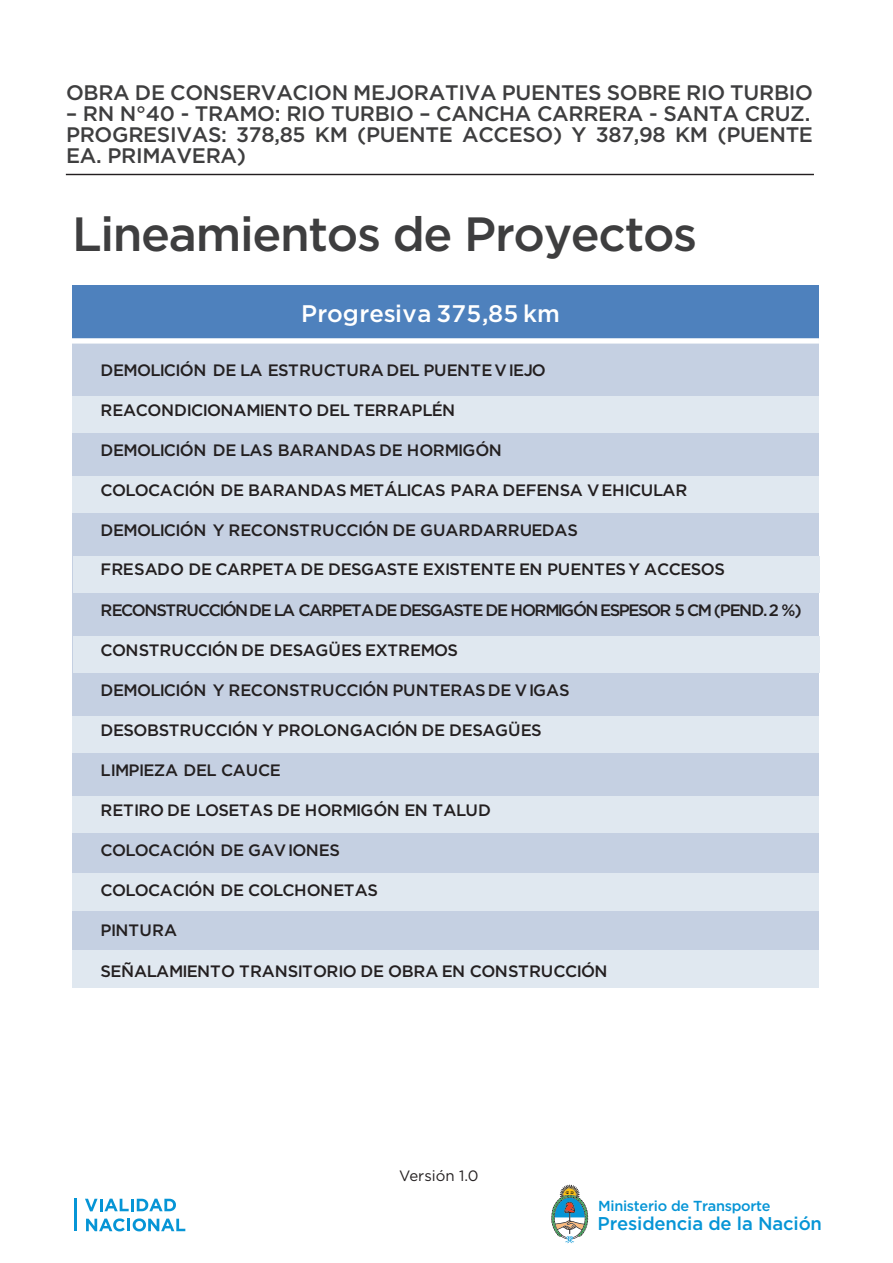
<style>
.page{position:relative;width:893px;height:1263px;background:#fff}
.page>*{position:absolute;margin:0;border:0;box-sizing:border-box;transform-origin:0 0}
.t1{font:500 48px "Gotham";letter-spacing:-.03em;color:#3e3e3f}
.t2{font:500 24px "Gotham";letter-spacing:.02em;color:#fff}
.t3{font:500 21px/21px "Gotham";letter-spacing:-.015em;color:#3e3e3f}
.t4{font:500 18.45px "Gotham";letter-spacing:-.01em;color:#0695d6}
.t5{font:500 16.5px "Gotham";letter-spacing:-.03em;color:#231f20}
.t6{font:500 16.5px "Gotham";letter-spacing:-.09em;color:#231f20}
.t7{font:500 16.5px "Gotham";letter-spacing:.005em;color:#231f20}
.t8{font:15px "Gotham";color:#231f20}
.t9{font:500 14.55px "Gotham";letter-spacing:-.02em;color:#0695d6}
</style>
<div class="page">
<svg style="left:85px;top:1198px;width:91px;height:13px"></svg>
<svg style="left:86px;top:1218px;width:99px;height:13px"></svg>
<hr style="left:74px;top:1198px;width:3px;height:33px;background:#0695d6">
<svg style="left:551px;top:1185px;width:37px;height:58px"></svg>
<div style="left:72px;top:285px;width:747px;height:56px;background:#4e81bd"></div>
<div style="left:72px;top:341px;width:747px;height:647px;background:#c5d0e2"></div>
<div style="left:71px;top:338px;width:748px;height:6px;background:#fff"></div>
<div style="left:72px;top:396px;width:747px;height:36px;background:#e0e8f0"></div>
<div style="left:72px;top:476px;width:747px;height:36px;background:#e0e8f0"></div>
<div style="left:73px;top:556px;width:747px;height:36px;background:#e0e8f0"></div>
<div style="left:73px;top:636px;width:747px;height:37px;background:#e0e8f0"></div>
<div style="left:72px;top:716px;width:747px;height:37px;background:#e0e8f0"></div>
<div style="left:72px;top:797px;width:747px;height:36px;background:#e0e8f0"></div>
<div style="left:72px;top:873px;width:747px;height:37px;background:#e0e8f0"></div>
<div style="left:72px;top:950px;width:747px;height:38px;background:#e0e8f0"></div>
<hr style="left:66px;top:174px;width:748px;height:1px;background:#231f20">
<p class="t3" style="left:66px;top:82px;width:748px">OBRA DE CONSERVACION MEJORATIVA PUENTES SOBRE RIO TURBIO</p>
<p class="t3" style="left:66px;top:103px;width:748px">– RN N°40 - TRAMO: RIO TURBIO – CANCHA CARRERA - SANTA CRUZ.<br>PROGRESIVAS: 378,85 KM (PUENTE ACCESO) Y 387,98 KM (PUENTE<br>EA. PRIMAVERA)</p>
<h1 class="t1" style="left:72px;top:203px;width:627px">Lineamientos de Proyectos</h1>
<h2 class="t2" style="left:301px;top:297px;width:260px">Progresiva 375,85 km</h2>
<p class="t5" style="left:101px;top:359px;width:447px">DEMOLICIÓN DE LA ESTRUCTURA DEL PUENTEVIEJO</p>
<p class="t5" style="left:101px;top:399px;width:356px">REACONDICIONAMIENTO DEL TERRAPLÉN</p>
<p class="t5" style="left:101px;top:439px;width:403px">DEMOLICIÓN DE LAS BARANDAS DE HORMIGÓN</p>
<p class="t5" style="left:101px;top:479px;width:588px">COLOCACIÓN DE BARANDAS METÁLICAS PARA DEFENSA VEHICULAR</p>
<p class="t5" style="left:101px;top:519px;width:479px">DEMOLICIÓN Y RECONSTRUCCIÓN DE GUARDARRUEDAS</p>
<p class="t5" style="left:101px;top:559px;width:626px">FRESADO DE CARPETA DE DESGASTE EXISTENTE EN PUENTESY ACCESOS</p>
<p class="t6" style="left:101px;top:599px;width:703px">RECONSTRUCCIÓNDE LA CARPETADE DESGASTE DE HORMIGÓN ESPESOR 5 CM (PEND.2 %)</p>
<p class="t5" style="left:101px;top:639px;width:359px">CONSTRUCCIÓN DE DESAGÜES EXTREMOS</p>
<p class="t5" style="left:101px;top:679px;width:470px">DEMOLICIÓN Y RECONSTRUCCIÓN PUNTERASDE VIGAS</p>
<p class="t5" style="left:101px;top:720px;width:443px">DESOBSTRUCCIÓN Y PROLONGACIÓN DE DESAGÜES</p>
<p class="t5" style="left:101px;top:759px;width:182px">LIMPIEZA DEL CAUCE</p>
<p class="t5" style="left:101px;top:800px;width:392px">RETIRO DE LOSETAS DE HORMIGÓN EN TALUD</p>
<p class="t5" style="left:101px;top:840px;width:241px">COLOCACIÓN DE GAVIONES</p>
<p class="t5" style="left:101px;top:880px;width:279px">COLOCACIÓN DE COLCHONETAS</p>
<p class="t7" style="left:101px;top:919px;width:78px">PINTURA</p>
<p class="t5" style="left:101px;top:960px;width:509px">SEÑALAMIENTO TRANSITORIO DE OBRA EN CONSTRUCCIÓN</p>
<p class="t8" style="left:399px;top:1166px;width:81px">Versión 1.0</p>
<p class="t9" style="left:598px;top:1197px;width:174px">Ministerio de Transporte</p>
<p class="t4" style="left:598px;top:1211px;width:226px">Presidencia de la Nación</p>
</div>
